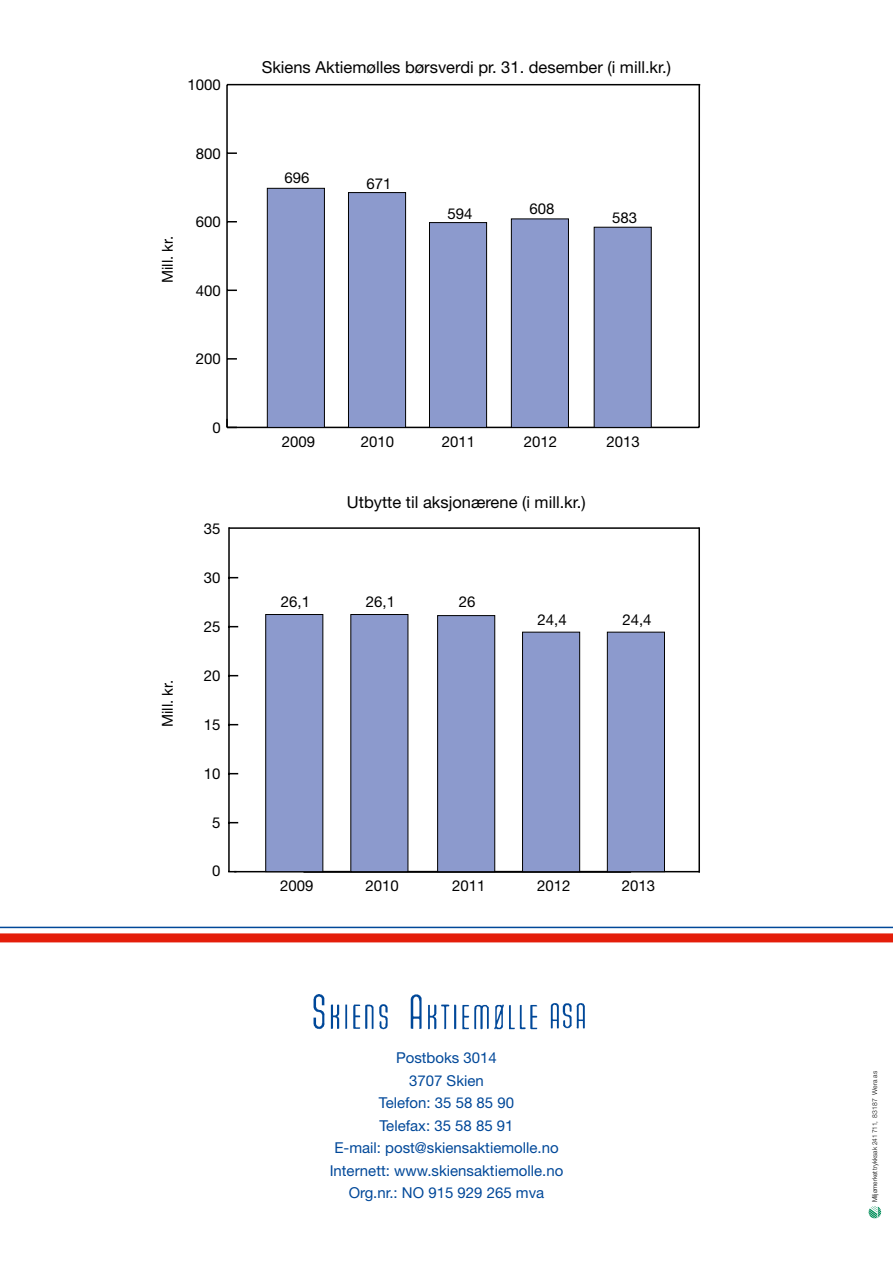
<style>
.page{position:relative;width:893px;height:1263px;background:#fff}
.page>*{position:absolute;margin:0;border:0;box-sizing:border-box;transform-origin:0 0}
.t1{font:16.5px "Helvetica Neue";color:#000}
.t2{font:15px/22.5px "Helvetica Neue";color:#004899;text-align:center}
.t3{font:15px "Helvetica Neue";color:#000}
.t4{font:300 6.75px "Helvetica Neue";letter-spacing:-.01em;color:#000;scale:.95 1}
</style>
<div class="page">
<hr style="left:0;top:927px;width:893px;height:1px;background:#004899">
<div style="left:0;top:933px;width:893px;height:9px;background:#e41e0a"></div>
<img style="left:313px;top:994px;width:225px;height:36px">
<img style="left:550px;top:1003px;width:9px;height:26px">
<img style="left:576px;top:1003px;width:9px;height:26px">
<img style="left:562px;top:1003px;width:10px;height:26px">
<hr style="left:227px;top:427px;width:472px;height:1px;background:#000">
<hr style="left:698px;top:85px;width:2px;height:342px;background:#000">
<hr style="left:226px;top:85px;width:2px;height:342px;background:#000">
<svg style="left:226px;top:419px;width:11px;height:9px"></svg>
<svg style="left:228px;top:358px;width:9px;height:2px"></svg>
<svg style="left:228px;top:152px;width:9px;height:2px"></svg>
<hr style="left:227px;top:84px;width:473px;height:1px;background:#000">
<div style="left:348px;top:192px;width:58px;height:236px;background:#8c9acd;border:1px solid #000"></div>
<div style="left:267px;top:188px;width:58px;height:240px;background:#8c9acd;border:1px solid #000"></div>
<div style="left:429px;top:222px;width:58px;height:206px;background:#8c9acd;border:1px solid #000"></div>
<div style="left:511px;top:219px;width:58px;height:209px;background:#8c9acd;border:1px solid #000"></div>
<div style="left:594px;top:227px;width:58px;height:201px;background:#8c9acd;border:1px solid #000"></div>
<hr style="left:234px;top:871px;width:397px;height:1px;background:#000">
<hr style="left:303px;top:871px;width:397px;height:1px;background:#000">
<hr style="left:698px;top:527px;width:2px;height:345px;background:#000">
<hr style="left:228px;top:527px;width:2px;height:344px;background:#000">
<div style="left:265px;top:614px;width:58px;height:258px;background:#8c9acd;border:1px solid #000"></div>
<div style="left:350px;top:614px;width:58px;height:258px;background:#8c9acd"></div>
<div style="left:437px;top:615px;width:58px;height:257px;background:#8c9acd;border:1px solid #000"></div>
<div style="left:522px;top:632px;width:58px;height:240px;background:#8c9acd;border:1px solid #000"></div>
<div style="left:607px;top:632px;width:58px;height:240px;background:#8c9acd;border:1px solid #000"></div>
<hr style="left:229px;top:527px;width:470px;height:2px;background:#000">
<svg style="left:869px;top:1206px;width:12px;height:12px"></svg>
<p class="t3" style="left:187px;top:76px;width:35px">1000</p>
<p class="t3" style="left:196px;top:144px;width:27px">800</p>
<p class="t3" style="left:159px;top:283px;width:48px;rotate:-90deg">Mill. kr.</p>
<p class="t3" style="left:196px;top:213px;width:27px">600</p>
<p class="t3" style="left:196px;top:281px;width:27px">400</p>
<p class="t3" style="left:196px;top:350px;width:27px">200</p>
<p class="t3" style="left:212px;top:419px;width:10px">0</p>
<p class="t3" style="left:158px;top:727px;width:48px;rotate:-90deg">Mill. kr.</p>
<p class="t3" style="left:204px;top:520px;width:18px">35</p>
<p class="t3" style="left:204px;top:569px;width:18px">30</p>
<p class="t3" style="left:204px;top:618px;width:18px">25</p>
<p class="t3" style="left:204px;top:667px;width:18px">20</p>
<p class="t3" style="left:204px;top:716px;width:18px">15</p>
<p class="t3" style="left:204px;top:765px;width:18px">10</p>
<p class="t3" style="left:212px;top:814px;width:10px">5</p>
<p class="t3" style="left:212px;top:861px;width:10px">0</p>
<p class="t1" style="left:262px;top:57px;width:411px">Skiens Aktiemølles børsverdi pr. 31. desember (i mill.kr.)</p>
<p class="t3" style="left:284px;top:169px;width:27px">696</p>
<p class="t3" style="left:367px;top:175px;width:27px">671</p>
<p class="t3" style="left:448px;top:205px;width:27px">594</p>
<p class="t3" style="left:529px;top:200px;width:27px">608</p>
<p class="t3" style="left:612px;top:209px;width:27px">583</p>
<p class="t3" style="left:282px;top:433px;width:35px">2009</p>
<p class="t3" style="left:361px;top:433px;width:35px">2010</p>
<p class="t3" style="left:442px;top:433px;width:35px">2011</p>
<p class="t3" style="left:524px;top:433px;width:35px">2012</p>
<p class="t3" style="left:607px;top:433px;width:35px">2013</p>
<p class="t1" style="left:347px;top:492px;width:240px">Utbytte til aksjonærene (i mill.kr.)</p>
<p class="t3" style="left:281px;top:593px;width:31px">26,1</p>
<p class="t3" style="left:366px;top:593px;width:31px">26,1</p>
<p class="t3" style="left:459px;top:593px;width:18px">26</p>
<p class="t3" style="left:538px;top:611px;width:31px">24,4</p>
<p class="t3" style="left:622px;top:611px;width:31px">24,4</p>
<p class="t3" style="left:280px;top:877px;width:35px">2009</p>
<p class="t3" style="left:365px;top:877px;width:35px">2010</p>
<p class="t3" style="left:452px;top:877px;width:35px">2011</p>
<p class="t3" style="left:537px;top:877px;width:35px">2012</p>
<p class="t3" style="left:622px;top:877px;width:35px">2013</p>
<p class="t2" style="left:330px;top:1046px;width:235px">Postboks 3014<br>3707 Skien<br>Telefon: 35 58 85 90<br>Telefax: 35 58 85 91<br>E-mail: post@skiensaktiemolle.no<br>Internett: www.skiensaktiemolle.no<br>Org.nr.: NO 915 929 265 mva</p>
<p class="t4" style="left:870px;top:1202px;width:139px;rotate:-90deg">Miljømerket trykksak 241 711, 83187 Wera as</p>
</div>
